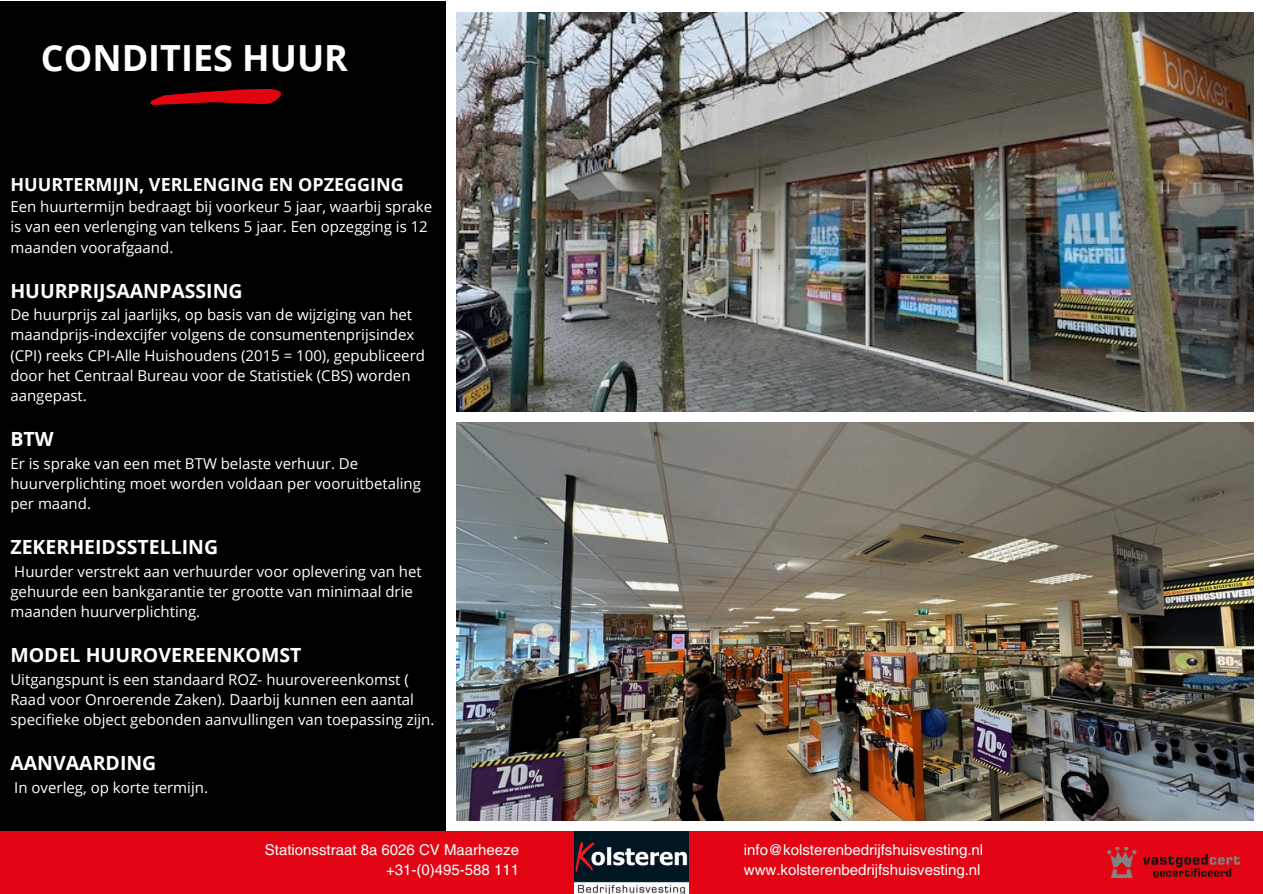
<style>
.page{position:relative;width:1263px;height:894px;background:#fff}
.page>*{position:absolute;margin:0;border:0;box-sizing:border-box;transform-origin:0 0}
.t1{font:700 36px "Open Sans";color:#fff}
.t2{font:700 19.5px "Open Sans";color:#fff}
.t3{font:700 18px "Open Sans";color:#fff}
.t4{font:15px/20.2px "Open Sans";color:#fff}
.t5{font:15px "Helvetica LT Pro";color:#fff}
</style>
<div class="page">
<img style="left:456px;top:13px;width:798px;height:398px">
<img style="left:456px;top:422px;width:798px;height:398px">
<div style="left:0;top:1px;width:445px;height:830px;background:#000"></div>
<img style="left:151px;top:89px;width:129px;height:15px">
<div style="left:0;top:831px;width:1263px;height:62px;background:#e30513"></div>
<img style="left:574px;top:831px;width:115px;height:62px">
<img style="left:1108px;top:847px;width:131px;height:30px">
<p class="t1" style="left:41px;top:33px;width:309px">CONDITIES HUUR</p>
<h1 class="t3" style="left:10px;top:171px;width:395px">HUURTERMIJN, VERLENGING EN OPZEGGING</h1>
<p class="t4" style="left:10px;top:196px;width:423px">Een huurtermijn bedraagt bij voorkeur 5 jaar, waarbij sprake is van een verlenging van telkens 5 jaar. Een opzegging is 12 maanden voorafgaand.</p>
<p class="t2" style="left:10px;top:276px;width:234px">HUURPRIJSAANPASSING</p>
<p class="t4" style="left:10px;top:304px;width:416px">De huurprijs zal jaarlijks, op basis van de wijziging van het maandprijs-indexcijfer volgens de consumentenprijsindex (CPI) reeks CPI-Alle Huishoudens (2015 = 100), gepubliceerd door het Centraal Bureau voor de Statistiek (CBS) worden aangepast.</p>
<p class="t2" style="left:10px;top:425px;width:45px">BTW</p>
<p class="t4" style="left:10px;top:452px;width:412px">Er is sprake van een met BTW belaste verhuur. De huurverplichting moet worden voldaan per vooruitbetaling per maand.</p>
<p class="t2" style="left:10px;top:533px;width:209px">ZEKERHEIDSSTELLING</p>
<p class="t4" style="left:10px;top:560px;width:413px">Huurder verstrekt aan verhuurder voor oplevering van het gehuurde een bankgarantie ter grootte van minimaal drie maanden huurverplichting.</p>
<p class="t2" style="left:10px;top:641px;width:293px">MODEL HUUROVEREENKOMST</p>
<p class="t4" style="left:10px;top:668px;width:426px">Uitgangspunt is een standaard ROZ- huurovereenkomst (<br>Raad voor Onroerende Zaken). Daarbij kunnen een aantal specifieke object gebonden aanvullingen van toepassing zijn.</p>
<p class="t2" style="left:10px;top:749px;width:148px">AANVAARDING</p>
<p class="t4" style="left:14px;top:776px;width:195px">In overleg, op korte termijn.</p>
<p class="t5" style="left:265px;top:844px;width:256px">Stationsstraat 8a 6026 CV Maarheeze</p>
<p class="t5" style="left:386px;top:864px;width:134px">+31-(0)495-588 111</p>
<p class="t5" style="left:744px;top:844px;width:241px">info@kolsterenbedrijfshuisvesting.nl</p>
<p class="t5" style="left:744px;top:864px;width:238px">www.kolsterenbedrijfshuisvesting.nl</p>
</div>
